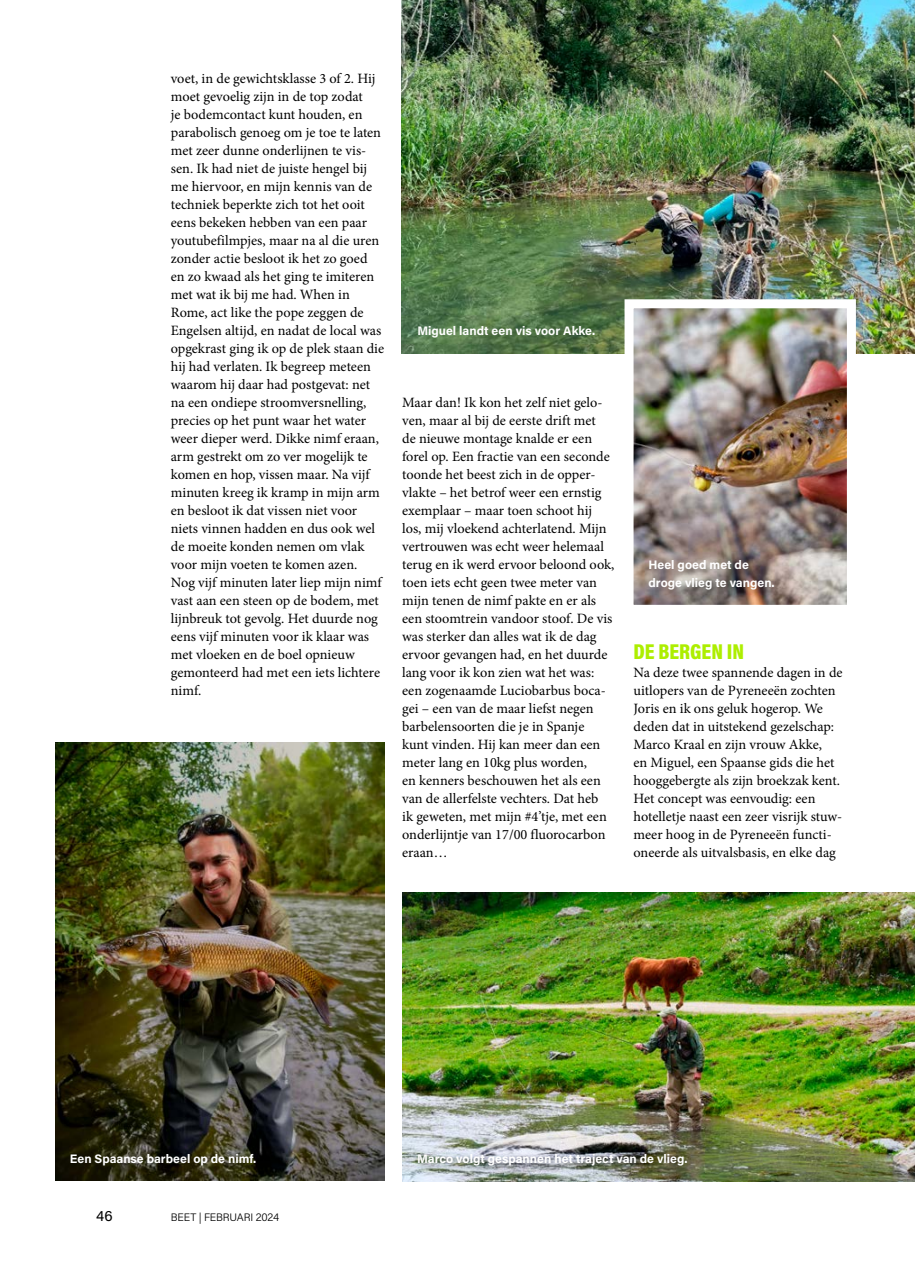
<style>
.page{position:relative;width:915px;height:1263px;background:#fff}
.page>*{position:absolute;margin:0;border:0;box-sizing:border-box;transform-origin:0 0}
.t1{font:900 21.75px "Acumin Pro Cond";color:#adee00}
.t2{font:15px "Acumin Pro";color:#000}
.t3{font:14.25px/18px "Minion Pro";color:#000}
.t4{font:700 12.3px/18px "Acumin Pro";color:#fff}
.t5{font:300 10.8px "Acumin Pro";letter-spacing:-.015em;color:#000}
</style>
<div class="page">
<img style="left:55px;top:743px;width:329px;height:438px">
<img style="left:402px;top:0;width:512px;height:353px">
<img style="left:619px;top:295px;width:241px;height:310px">
<div style="left:643px;top:555px;width:142px;height:46px;background:#000;opacity:.4"></div>
<img style="left:402px;top:893px;width:512px;height:288px">
<div style="left:411px;top:1148px;width:287px;height:29px;background:#000;opacity:.4"></div>
<p class="t3" style="left:171px;top:69px;width:215px">voet, in de gewichtsklasse 3 of 2. Hij moet gevoelig zijn in de top zodat<br>je bodemcontact kunt houden, en parabolisch genoeg om je toe te laten met zeer dunne onderlijnen te vis&shy;sen. Ik had niet de juiste hengel bij me hiervoor, en mijn kennis van de techniek beperkte zich tot het ooit eens bekeken hebben van een paar youtubefilmpjes, maar na al die uren zonder actie besloot ik het zo goed en zo kwaad als het ging te imiteren met wat ik bij me had. When in Rome, act like the pope zeggen de Engelsen altijd, en nadat de local was opgekrast ging ik op de plek staan die hij had verlaten. Ik begreep meteen waarom hij daar had postgevat: net na een ondiepe stroomversnelling, precies op het punt waar het water weer dieper werd. Dikke nimf eraan, arm gestrekt om zo ver mogelijk te komen en hop, vissen maar. Na vijf minuten kreeg ik kramp in mijn arm en besloot ik dat vissen niet voor niets vinnen hadden en dus ook wel de moeite konden nemen om vlak voor mijn voeten te komen azen.<br>Nog vijf minuten later liep mijn nimf vast aan een steen op de bodem, met lijnbreuk tot gevolg. Het duurde nog eens vijf minuten voor ik klaar was met vloeken en de boel opnieuw gemonteerd had met een iets lichtere nimf.</p>
<p class="t4" style="left:417px;top:321px;width:179px">Miguel landt een vis voor Akke.</p>
<p class="t3" style="left:402px;top:393px;width:214px">Maar dan! Ik kon het zelf niet gelo&shy;ven, maar al bij de eerste drift met<br>de nieuwe montage knalde er een forel op. Een fractie van een seconde toonde het beest zich in de opper&shy;vlakte – het betrof weer een ernstig exemplaar – maar toen schoot hij los, mij vloekend achterlatend. Mijn vertrouwen was echt weer helemaal terug en ik werd ervoor beloond ook, toen iets echt geen twee meter van mijn tenen de nimf pakte en er als een stoomtrein vandoor stoof. De vis was sterker dan alles wat ik de dag ervoor gevangen had, en het duurde lang voor ik kon zien wat het was: een zogenaamde Luciobarbus boca&shy;gei – een van de maar liefst negen barbelensoorten die je in Spanje<br>kunt vinden. Hij kan meer dan een meter lang en 10kg plus worden,<br>en kenners beschouwen het als een van de allerfelste vechters. Dat heb<br>ik geweten, met mijn #4’tje, met een onderlijntje van 17/00 fluorocarbon eraan…</p>
<p class="t4" style="left:648px;top:555px;width:128px">Heel goed met de droge vlieg te vangen.</p>
<h1 class="t1" style="left:633px;top:637px;width:112px">DE BERGEN IN</h1>
<p class="t3" style="left:633px;top:663px;width:210px">Na deze twee spannende dagen in de uitlopers van de Pyreneeën zochten Joris en ik ons geluk hogerop. We deden dat in uitstekend gezelschap:<br>Marco Kraal en zijn vrouw Akke,<br>en Miguel, een Spaanse gids die het hooggebergte als zijn broekzak kent.<br>Het concept was eenvoudig: een hotelletje naast een zeer visrijk stuw&shy;meer hoog in de Pyreneeën functi&shy;oneerde als uitvalsbasis, en elke dag</p>
<p class="t4" style="left:70px;top:1149px;width:188px">Een Spaanse barbeel op de nimf.</p>
<p class="t2" style="left:96px;top:1205px;width:18px">46</p>
<p class="t5" style="left:171px;top:1210px;width:110px">BEET | FEBRUARI 2024</p>
<p class="t4" style="left:417px;top:1149px;width:272px">Marco volgt gespannen het traject van de vlieg.</p>
</div>
